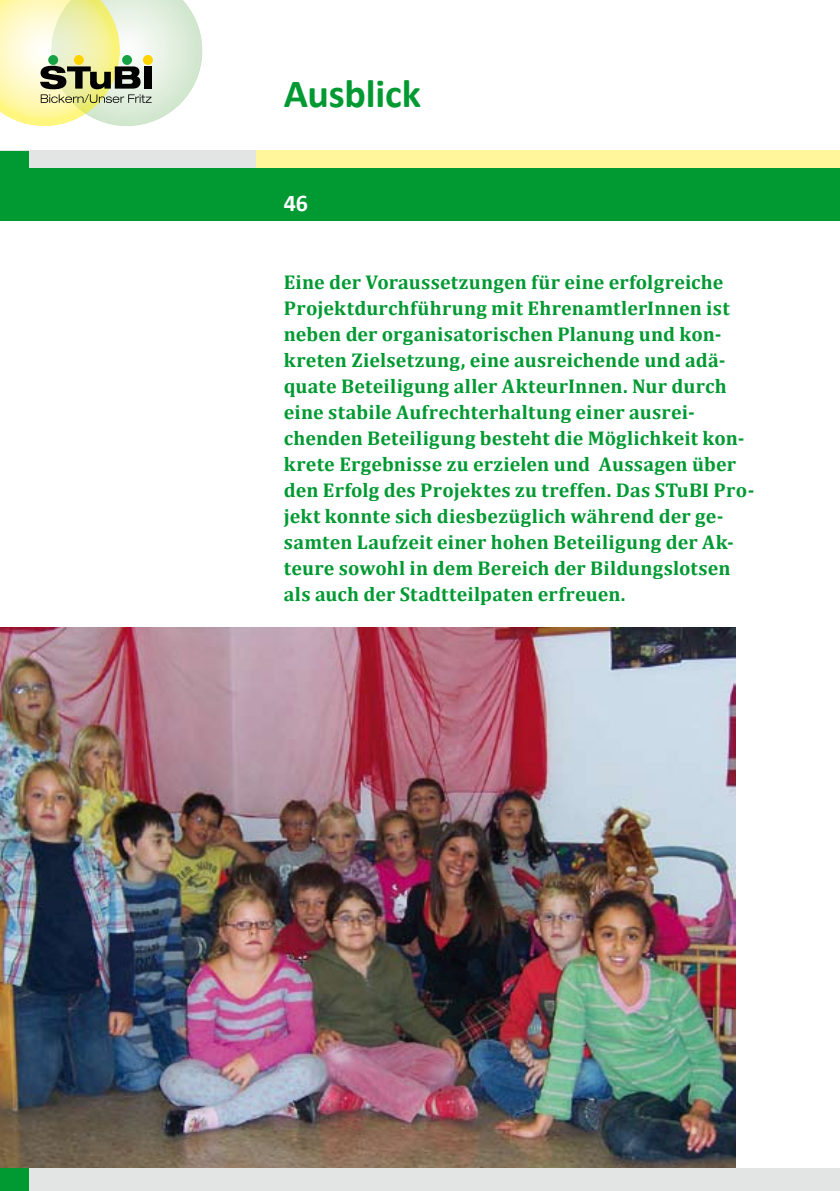
<style>
.page{position:relative;width:840px;height:1191px;background:#fff}
.page>*{position:absolute;margin:0;border:0;box-sizing:border-box;transform-origin:0 0}
.t1{font:700 40px "Calibri";letter-spacing:-.005em;color:#009932}
.t2{font:700 24px "Calibri";color:#fff}
.t3{font:700 20px/26px "Cambria";letter-spacing:.01em;color:#009932}
</style>
<div class="page">
<img style="left:0;top:627px;width:734px;height:541px">
<div style="left:0;top:151px;width:839px;height:17px;background:#fff59a"></div>
<div style="left:0;top:151px;width:255px;height:17px;background:#e3e4e4"></div>
<div style="left:0;top:1168px;width:839px;height:23px;background:#e3e4e4"></div>
<div style="left:0;top:1168px;width:28px;height:23px;background:#009932"></div>
<div style="left:0;top:168px;width:839px;height:53px;background:#009932"></div>
<div style="left:0;top:151px;width:28px;height:40px;background:#009932"></div>
<svg style="left:0;top:0;width:202px;height:126px;background:#dee2bc"></svg>
<div style="left:48px;top:55px;width:10px;height:10px;background:#17a345;border-radius:50%"></div>
<div style="left:74px;top:55px;width:10px;height:10px;background:#ffd300;border-radius:50%"></div>
<div style="left:122px;top:55px;width:10px;height:10px;background:#17a345;border-radius:50%"></div>
<div style="left:143px;top:55px;width:10px;height:10px;background:#ffd300;border-radius:50%"></div>
<svg style="left:839px;top:151px;width:1px;height:17px"></svg>
<svg style="left:839px;top:1168px;width:1px;height:23px"></svg>
<hr style="left:839px;top:168px;width:1px;height:53px;background:#009932">
<h1 class="t1" style="left:283px;top:69px;width:139px">Ausblick</h1>
<p class="t2" style="left:283px;top:188px;width:13px">46</p>
<p class="t3" style="left:283px;top:269px;width:472px">Eine der Voraussetzungen für eine erfolgreiche Projektdurchführung mit EhrenamtlerInnen ist neben der organisatorischen Planung und kon&shy;kreten Zielsetzung, eine ausreichende und adä&shy;quate Beteiligung aller AkteurInnen. Nur durch eine stabile Aufrechterhaltung einer ausrei&shy;chenden Beteiligung besteht die Möglichkeit kon&shy;krete Ergebnisse zu erzielen und Aussagen über den Erfolg des Projektes zu treffen. Das STuBI Pro&shy;jekt konnte sich diesbezüglich während der ge&shy;samten Laufzeit einer hohen Beteiligung der Ak&shy;teure sowohl in dem Bereich der Bildungslotsen als auch der Stadtteilpaten erfreuen.</p>
</div>
